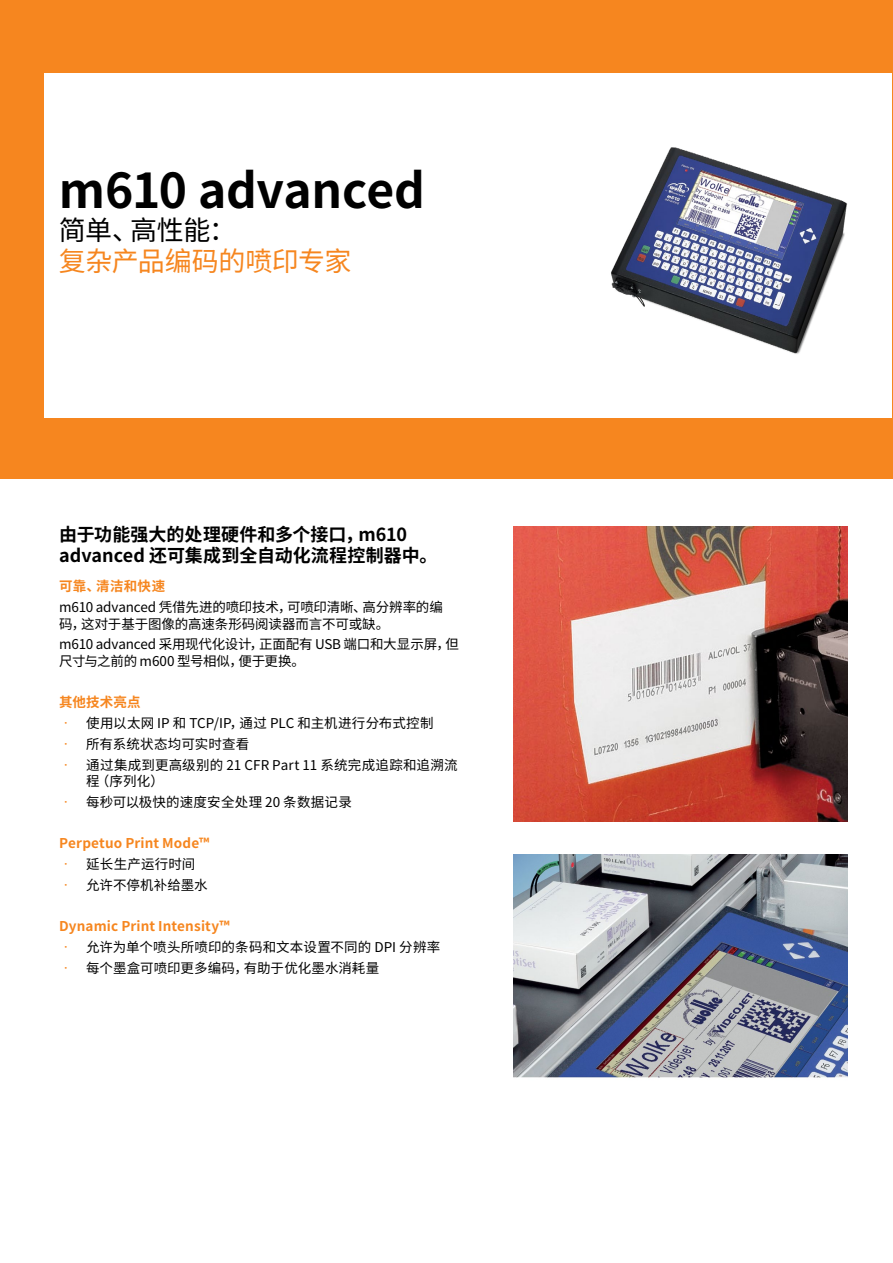
<style>
.page{position:relative;width:893px;height:1263px;background:#fff}
.page>*{position:absolute;margin:0;border:0;box-sizing:border-box;transform-origin:0 0}
.t1{font:700 48px "Noto Sans CJ Ksc";letter-spacing:-.01em;color:#000}
.t2{font:27px "Noto Sans CJ Ksc";letter-spacing:-.015em;color:#f6861f}
.t3{font:27px "Noto Sans CJ Ksc";color:#000}
.t4{font:700 18px/21px "Noto Sans CJ Ksc";color:#000}
.t5{font:13.5px/16.5px "Noto Sans CJ Ksc";color:#000}
.t6{font:13.5px/16.5px "Noto Sans CJ Ksc";letter-spacing:-.02em;color:#000}
.t7{font:700 13.5px "Noto Sans CJ Ksc";letter-spacing:.01em;color:#f6861f}
.s1{color:#f6861f}
</style>
<div class="page">
<div style="left:0;top:0;width:893px;height:478px;background:#f6861f"></div>
<div style="left:44px;top:73px;width:848px;height:344px;background:#fff"></div>
<img style="left:611px;top:147px;width:236px;height:207px">
<img style="left:513px;top:526px;width:334px;height:295px">
<img style="left:513px;top:854px;width:334px;height:224px">
<h1 class="t1" style="left:59px;top:163px;width:368px">m610 advanced</h1>
<h2 class="t3" style="left:59px;top:214px;width:179px">简单、高性能：</h2>
<h2 class="t2" style="left:59px;top:246px;width:294px">复杂产品编码的喷印专家</h2>
<h3 class="t4" style="left:59px;top:524px;width:380px">由于功能强大的处理硬件和多个接口，m610 advanced 还可集成到全自动化流程控制器中。</h3>
<p class="t7" style="left:59px;top:579px;width:108px">可靠、清洁和快速</p>
<p class="t5" style="left:59px;top:599px;width:385px">m610 advanced 凭借先进的喷印技术，可喷印清晰、高分辨率的编码，这对于基于图像的高速条形码阅读器而言不可或缺。</p>
<p class="t6" style="left:59px;top:636px;width:401px">m610 advanced 采用现代化设计，正面配有 USB 端口和大显示屏，但尺寸与之前的 m600 型号相似，便于更换。</p>
<p class="t7" style="left:59px;top:695px;width:83px">其他技术亮点</p>
<p class="t5" style="left:59px;top:715px;width:376px"><span class="s1">•</span> 使用以太网 IP 和 TCP/IP，通过 PLC 和主机进行分布式控制</p>
<p class="t5" style="left:59px;top:736px;width:192px"><span class="s1">•</span> 所有系统状态均可实时查看</p>
<p class="t5" style="left:86px;top:757px;width:373px;text-indent:-27px"><span class="s1">•</span> 通过集成到更高级别的 21 CFR Part 11 系统完成追踪和追溯流程（序列化）</p>
<p class="t5" style="left:59px;top:794px;width:294px"><span class="s1">•</span> 每秒可以极快的速度安全处理 20 条数据记录</p>
<p class="t7" style="left:59px;top:836px;width:152px">Perpetuo Print Mode™</p>
<p class="t5" style="left:59px;top:856px;width:138px"><span class="s1">•</span> 延长生产运行时间</p>
<p class="t5" style="left:59px;top:877px;width:150px"><span class="s1">•</span> 允许不停机补给墨水</p>
<p class="t7" style="left:59px;top:919px;width:172px">Dynamic Print Intensity™</p>
<p class="t5" style="left:59px;top:939px;width:383px"><span class="s1">•</span> 允许为单个喷头所喷印的条码和文本设置不同的 DPI 分辨率</p>
<p class="t5" style="left:59px;top:960px;width:322px"><span class="s1">•</span> 每个墨盒可喷印更多编码，有助于优化墨水消耗量</p>
</div>
